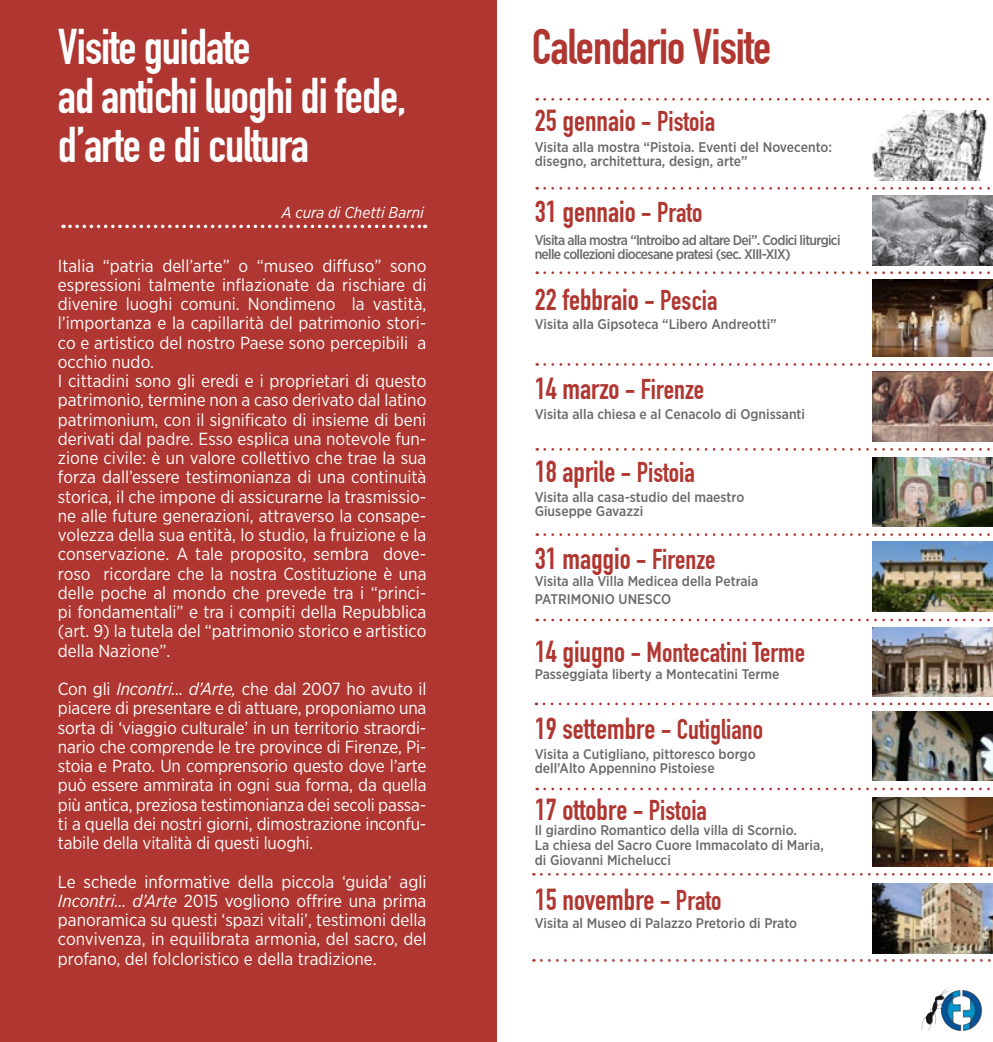
<style>
.page{position:relative;width:993px;height:1042px;background:#fff}
.page>*{position:absolute;margin:0;border:0;box-sizing:border-box;transform-origin:0 0}
.t1{font:49px/49px "DIN Engschrift";letter-spacing:-.02em;color:#fff}
.t2{font:49px "DIN Engschrift";letter-spacing:-.02em;color:#b03731}
.t3{font:29.75px "DIN Engschrift";color:#b03731}
.t4{font:28px "DIN Engschrift";color:#b03731}
.t5{font:17.5px/19.2px "Gotham Narrow";color:#fff;text-align:justify}
.t6{font:italic 15.75px "Gotham Narrow";color:#fff}
.t7{font:500 14px/14px "Gotham Narrow";color:#696a6d}
.t8{font:500 14px/14px "Gotham Narrow";letter-spacing:-.05em;color:#696a6d}
.s1{font-size:28px}
.s2{font-style:italic}
.s3{font-size:29.75px}
</style>
<div class="page">
<div style="left:0;top:0;width:496px;height:1042px;background:#b03731"></div>
<svg style="left:70px;top:225px;width:355px;height:3px"></svg>
<svg style="left:544px;top:98px;width:445px;height:3px"></svg>
<svg style="left:544px;top:187px;width:446px;height:3px"></svg>
<svg style="left:544px;top:271px;width:446px;height:3px"></svg>
<svg style="left:544px;top:363px;width:446px;height:3px"></svg>
<svg style="left:544px;top:448px;width:446px;height:3px"></svg>
<svg style="left:544px;top:533px;width:446px;height:3px"></svg>
<svg style="left:544px;top:619px;width:446px;height:2px"></svg>
<svg style="left:544px;top:787px;width:446px;height:3px"></svg>
<svg style="left:543px;top:702px;width:447px;height:3px"></svg>
<img style="left:872px;top:111px;width:115px;height:69px">
<img style="left:872px;top:196px;width:120px;height:69px">
<img style="left:872px;top:279px;width:120px;height:77px">
<img style="left:872px;top:372px;width:120px;height:69px">
<img style="left:872px;top:457px;width:120px;height:70px">
<img style="left:872px;top:542px;width:120px;height:69px">
<img style="left:872px;top:627px;width:120px;height:70px">
<img style="left:872px;top:711px;width:120px;height:69px">
<img style="left:872px;top:797px;width:120px;height:70px">
<img style="left:872px;top:883px;width:120px;height:70px">
<svg style="left:541px;top:959px;width:450px;height:2px"></svg>
<svg style="left:541px;top:873px;width:450px;height:2px"></svg>
<svg style="left:934px;top:989px;width:12px;height:11px"></svg>
<h1 class="t1" style="left:58px;top:22px;width:194px">Visite guidate</h1>
<h1 class="t2" style="left:531px;top:18px;width:241px">Calendario Visite</h1>
<h1 class="t1" style="left:58px;top:71px;width:350px">ad antichi luoghi di fede, d’arte e di cultura</h1>
<h2 class="t3" style="left:534px;top:103px;width:182px">25 gennaio <span class="s1">- Pistoia</span></h2>
<p class="t7" style="left:534px;top:140px;width:299px">Visita alla mostra “Pistoia. Eventi del Novecento: disegno, architettura, design, arte”</p>
<h2 class="t3" style="left:534px;top:194px;width:169px">31 gennaio <span class="s1">- Prato</span></h2>
<p class="t8" style="left:534px;top:233px;width:307px">Visita alla mostra “Introibo ad altare Dei”. Codici liturgici nelle collezioni diocesane pratesi (sec. XIII-XIX)</p>
<h2 class="t3" style="left:534px;top:282px;width:184px">22 febbraio <span class="s1">- Pescia</span></h2>
<p class="t7" style="left:534px;top:317px;width:243px">Visita alla Gipsoteca “Libero Andreotti”</p>
<p class="t6" style="left:281px;top:202px;width:144px">A cura di Chetti Barni</p>
<p class="t5" style="left:58px;top:255px;width:370px;text-align:left">Italia “patria dell’arte” o “museo diffuso” sono espressioni talmente inflazionate da rischiare di divenire luoghi comuni. Nondimeno la vastità, l’importanza e la capillarità del patrimonio stori&shy;co e artistico del nostro Paese sono percepibili a occhio nudo.<br>I cittadini sono gli eredi e i proprietari di questo patrimonio, termine non a caso derivato dal latino patrimonium, con il significato di insieme di beni derivati dal padre. Esso esplica una notevole fun&shy;zione civile: è un valore collettivo che trae la sua forza dall’essere testimonianza di una continuità storica, il che impone di assicurarne la trasmissio&shy;ne alle future generazioni, attraverso la consape&shy;volezza della sua entità, lo studio, la fruizione e la conservazione. A tale proposito, sembra dove&shy;roso ricordare che la nostra Costituzione è una delle poche al mondo che prevede tra i “princi&shy;pi fondamentali” e tra i compiti della Repubblica (art. 9) la tutela del “patrimonio storico e artistico della Nazione”.</p>
<p class="t5" style="left:58px;top:679px;width:370px">Con gli <span class="s2">Incontri... d’Arte,</span> che dal 2007 ho avuto il piacere di presentare e di attuare, proponiamo una sorta di ‘viaggio culturale’ in un territorio straordi&shy;nario che comprende le tre province di Firenze, Pi&shy;stoia e Prato. Un comprensorio questo dove l’arte può essere ammirata in ogni sua forma, da quella più antica, preziosa testimonianza dei secoli passa&shy;ti a quella dei nostri giorni, dimostrazione inconfu&shy;tabile della vitalità di questi luoghi.</p>
<p class="t5" style="left:58px;top:871px;width:370px">Le schede informative della piccola ‘guida’ agli <span class="s2">Incontri… d’Arte</span> 2015 vogliono offrire una prima panoramica su questi ‘spazi vitali’, testimoni della convivenza, in equilibrata armonia, del sacro, del profano, del folcloristico e della tradizione.</p>
<h3 class="t4" style="left:534px;top:372px;width:171px"><span class="s3">14 marzo</span> - Firenze</h3>
<p class="t7" style="left:534px;top:407px;width:272px">Visita alla chiesa e al Cenacolo di Ognissanti</p>
<h2 class="t3" style="left:534px;top:454px;width:161px">18 aprile <span class="s1">- Pistoia</span></h2>
<p class="t7" style="left:534px;top:490px;width:211px">Visita alla casa-studio del maestro<br>Giuseppe Gavazzi</p>
<h2 class="t3" style="left:534px;top:541px;width:182px">31 maggio <span class="s1">- Firenze</span></h2>
<p class="t7" style="left:534px;top:572px;width:225px;line-height:17.5px">Visita alla Villa Medicea della Petraia<br>PATRIMONIO UNESCO</p>
<h3 class="t4" style="left:534px;top:635px;width:272px"><span class="s3">14 giugno</span> - Montecatini Terme</h3>
<p class="t7" style="left:534px;top:667px;width:246px">Passeggiata liberty a Montecatini Terme</p>
<h2 class="t3" style="left:534px;top:711px;width:230px">19 settembre <span class="s1">- Cutigliano</span></h2>
<p class="t7" style="left:534px;top:747px;width:222px">Visita a Cutigliano, pittoresco borgo dell’Alto Appennino Pistoiese</p>
<h2 class="t3" style="left:534px;top:792px;width:174px">17 ottobre <span class="s1">- Pistoia</span></h2>
<p class="t7" style="left:534px;top:822px;width:290px;line-height:14.9px">Il giardino Romantico della villa di Scornio.<br>La chiesa del Sacro Cuore Immacolato di Maria, di Giovanni Michelucci</p>
<h2 class="t3" style="left:534px;top:882px;width:188px">15 novembre <span class="s1">- Prato</span></h2>
<p class="t7" style="left:534px;top:916px;width:264px">Visita al Museo di Palazzo Pretorio di Prato</p>
</div>
